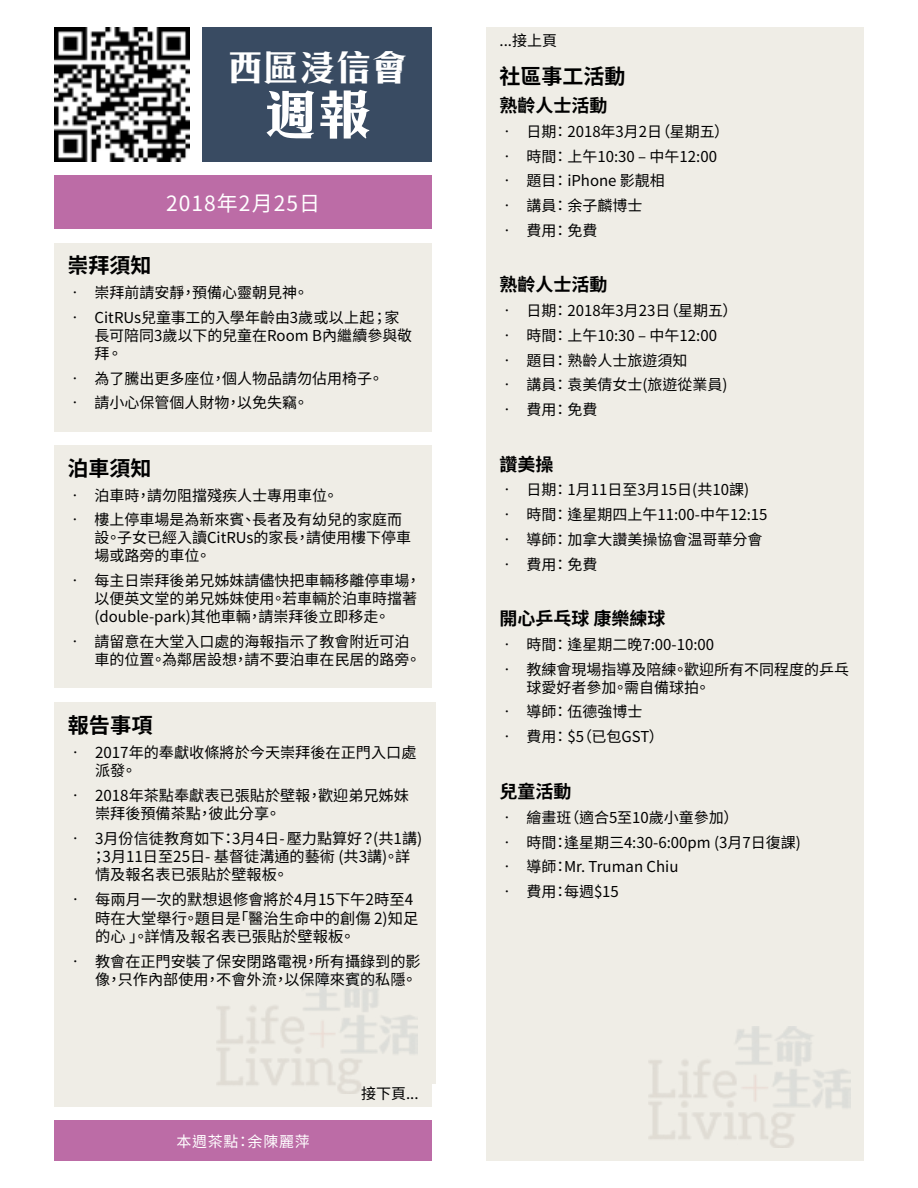
<style>
.page{position:relative;width:918px;height:1188px;background:#fff}
.page>*{position:absolute;margin:0;border:0;box-sizing:border-box;transform-origin:0 0}
.t1{font:700 54px "C Hei 3 HK";color:#fff}
.t2{font:700 36px "C Hei 3 HK";color:#fff}
.t3{font:700 21.15px "Noto Sans CJ Ktc";color:#000}
.t4{font:700 21px "Noto Sans CJ Ktc";color:#000}
.t5{font:21px "Noto Sans CJ Ktc";letter-spacing:.05em;color:#fff}
.t6{font:700 18px "Noto Sans CJ Ktc";color:#000}
.t7{font:15.3px/18.3px "Noto Sans CJ Ktc";color:#000}
.t8{font:15.15px/18.1px "Noto Sans CJ Ktc";color:#000}
.t9{font:15px/18px "Noto Sans CJ Ktc";color:#000}
.t10{font:15px "Noto Sans CJ Ktc";letter-spacing:.05em;color:#fff}
</style>
<div class="page">
<div style="left:203px;top:27px;width:229px;height:135px;background:#394b62"></div>
<img style="left:54px;top:27px;width:135px;height:135px">
<div style="left:54px;top:176px;width:378px;height:54px;background:#bc6ca6"></div>
<div style="left:54px;top:1120px;width:378px;height:41px;background:#bc6ca6"></div>
<div style="left:54px;top:243px;width:378px;height:189px;background:#efede6"></div>
<div style="left:54px;top:446px;width:378px;height:242px;background:#efede6"></div>
<div style="left:486px;top:54px;width:378px;height:1107px;background:#efede6"></div>
<div style="left:54px;top:702px;width:382px;height:382px;background:#efede6"></div>
<div style="left:54px;top:1080px;width:378px;height:27px;background:#efede6"></div>
<div style="left:486px;top:27px;width:378px;height:27px;background:#efede6"></div>
<h2 class="t2" style="left:227px;top:40px;width:181px">西區浸信會</h2>
<h1 class="t1" style="left:263px;top:73px;width:109px">週報</h1>
<h3 class="t5" style="left:166px;top:191px;width:156px">2018年2月25日</h3>
<h3 class="t4" style="left:68px;top:254px;width:85px">崇拜須知</h3>
<p class="t9" style="left:68px;top:284px;width:242px">• 崇拜前請安靜，預備心靈朝見神。</p>
<p class="t9" style="left:95px;top:309px;width:319px;text-indent:-27px">• CitRUs兒童事工的入學年齡由3歲或以上起；家長可陪同3歲以下的兒童在Room B內繼續參與敬拜。</p>
<p class="t9" style="left:68px;top:369px;width:317px">• 為了騰出更多座位，個人物品請勿佔用椅子。</p>
<p class="t9" style="left:68px;top:394px;width:242px">• 請小心保管個人財物，以免失竊。</p>
<h3 class="t4" style="left:68px;top:456px;width:85px">泊車須知</h3>
<p class="t9" style="left:68px;top:486px;width:272px">• 泊車時，請勿阻擋殘疾人士專用車位。</p>
<p class="t9" style="left:94px;top:511px;width:318px;text-indent:-27px">• 樓上停車場是為新來賓、長者及有幼兒的家庭而設。子女已經入讀CitRUs的家長，請使用樓下停車場或路旁的車位。</p>
<p class="t9" style="left:94px;top:572px;width:328px;text-indent:-27px">• 每主日崇拜後弟兄姊妹請儘快把車輛移離停車場，以便英文堂的弟兄姊妹使用。若車輛於泊車時擋著(double-park)其他車輛，請崇拜後立即移走。</p>
<p class="t9" style="left:94px;top:633px;width:328px;text-indent:-27px">• 請留意在大堂入口處的海報指示了教會附近可泊車的位置。為鄰居設想，請不要泊車在民居的路旁。</p>
<h3 class="t3" style="left:68px;top:713px;width:86px">報告事項</h3>
<p class="t8" style="left:95px;top:743px;width:323px;text-indent:-27px">• 2017年的奉獻收條將於今天崇拜後在正門入口處派發。</p>
<p class="t8" style="left:95px;top:786px;width:315px;text-indent:-27px">• 2018年茶點奉獻表已張貼於壁報，歡迎弟兄姊妹崇拜後預備茶點，彼此分享。</p>
<p class="t8" style="left:91px;top:830px;width:333px;text-indent:-23px">• 3月份信徒教育如下：3月4日-壓力點算好？(共1講)；3月11日至25日- 基督徒溝通的藝術 (共3講)。詳情及報名表已張貼於壁報板。</p>
<p class="t7" style="left:95px;top:891px;width:325px;text-indent:-28px">• 每兩月一次的默想退修會將於4月15下午2時至4時在大堂舉行。題目是「醫治生命中的創傷 2)知足的心」。詳情及報名表已張貼於壁報板。</p>
<p class="t8" style="left:68px;top:953px;width:354px;text-align:right">• 教會在正門安裝了保安閉路電視，所有攝錄到的影像，只作內部使用，不會外流，以保障來賓的私隱。</p>
<p class="t10" style="left:176px;top:1133px;width:135px">本週茶點：余陳麗萍</p>
<p class="t9" style="left:361px;top:1085px;width:59px">接下頁...</p>
<p class="t9" style="left:500px;top:32px;width:59px">...接上頁</p>
<h3 class="t4" style="left:500px;top:65px;width:127px">社區事工活動</h3>
<p class="t6" style="left:500px;top:95px;width:109px">熟齡人士活動</p>
<p class="t9" style="left:500px;top:123px;width:231px">• 日期：2018年3月2日（星期五）</p>
<p class="t9" style="left:500px;top:147px;width:219px">• 時間：上午10:30 – 中午12:00</p>
<p class="t9" style="left:500px;top:172px;width:167px">• 題目：iPhone 影靚相</p>
<p class="t9" style="left:500px;top:197px;width:144px">• 講員：余子麟博士</p>
<p class="t9" style="left:500px;top:222px;width:99px">• 費用：免費</p>
<p class="t6" style="left:500px;top:275px;width:109px">熟齡人士活動</p>
<p class="t9" style="left:500px;top:302px;width:240px">• 日期：2018年3月23日（星期五）</p>
<p class="t9" style="left:500px;top:327px;width:219px">• 時間：上午10:30 – 中午12:00</p>
<p class="t9" style="left:500px;top:351px;width:189px">• 題目：熟齡人士旅遊須知</p>
<p class="t9" style="left:500px;top:376px;width:229px">• 講員：袁美倩女士(旅遊從業員)</p>
<p class="t9" style="left:500px;top:401px;width:99px">• 費用：免費</p>
<p class="t6" style="left:500px;top:454px;width:55px">讚美操</p>
<p class="t9" style="left:500px;top:481px;width:251px">• 日期：1月11日至3月15日(共10課)</p>
<p class="t9" style="left:500px;top:506px;width:270px">• 時間：逢星期四上午11:00-中午12:15</p>
<p class="t9" style="left:500px;top:531px;width:264px">• 導師：加拿大讚美操協會温哥華分會</p>
<p class="t9" style="left:500px;top:555px;width:99px">• 費用：免費</p>
<p class="t6" style="left:500px;top:608px;width:168px">開心乒乓球 康樂練球</p>
<p class="t9" style="left:500px;top:636px;width:216px">• 時間：逢星期二晚7:00-10:00</p>
<p class="t9" style="left:526px;top:660px;width:324px;text-indent:-27px">• 教練會現場指導及陪練。歡迎所有不同程度的乒乓球愛好者參加。需自備球拍。</p>
<p class="t9" style="left:500px;top:703px;width:144px">• 導師：伍德強博士</p>
<p class="t9" style="left:500px;top:728px;width:166px">• 費用：$5（已包GST）</p>
<p class="t6" style="left:500px;top:781px;width:73px">兒童活動</p>
<p class="t9" style="left:500px;top:809px;width:240px">• 繪畫班（適合5至10歲小童參加）</p>
<p class="t9" style="left:500px;top:833px;width:303px">• 時間：逢星期三4:30-6:00pm (3月7日復課)</p>
<p class="t9" style="left:500px;top:858px;width:180px">• 導師：Mr. Truman Chiu</p>
<p class="t9" style="left:500px;top:883px;width:121px">• 費用：每週$15</p>
</div>
